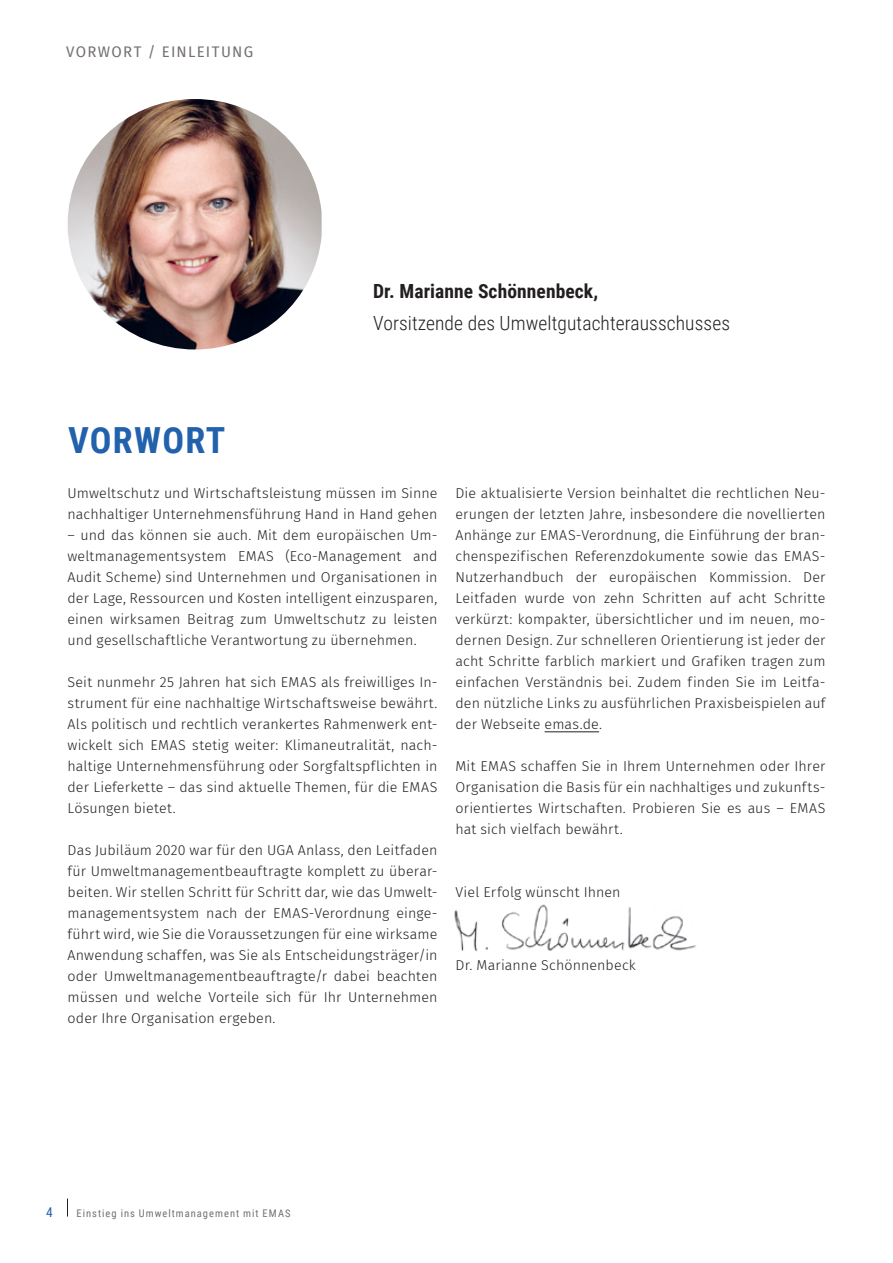
<style>
.page{position:relative;width:893px;height:1263px;background:#fff}
.page>*{position:absolute;margin:0;border:0;box-sizing:border-box;transform-origin:0 0}
.Absatz_Titel_Blau_Ve{font:700 36px "Roboto Condensed";letter-spacing:.035em;color:#2261ac}
.Absatz_Zwischenübers{font:300 19.5px "Roboto Condensed";letter-spacing:.005em;color:#231f20}
.Absatz_Zwischenübers-2{font:700 19.5px "Roboto Condensed";letter-spacing:.005em;color:#231f20}
.Absatz_-_Kapitel_kle{font:15px "Fira Sans";letter-spacing:.085em;color:#75706f}
.Absatz_Standard{font:300 14.25px/21px "Fira Sans";letter-spacing:.01em;color:#231f20;text-align:justify}
.Absatz_Zwischenübers-3{font:300 14.25px "Fira Sans";letter-spacing:.01em;color:#231f20}
.t1{font:13.5px "Roboto Condensed";color:#2261ac}
.t2{font:10.5px "Roboto Condensed";letter-spacing:.1em;color:#75706f}
</style>
<div class="page">
<img style="left:68px;top:99px;width:254px;height:250px">
<img style="left:454px;top:904px;width:242px;height:48px">
<svg style="left:67px;top:1198px;width:1px;height:18px"></svg>
<hr style="left:545px;top:731px;width:54px;height:1px;background:#231f20">
<p class="Absatz_-_Kapitel_kle" style="left:66px;top:40px;width:189px">VORWORT / EINLEITUNG</p>
<p class="Absatz_Zwischenübers-2" style="left:373px;top:278px;width:226px">Dr. Marianne Schönnenbeck,</p>
<p class="Absatz_Zwischenübers" style="left:373px;top:309px;width:358px">Vorsitzende des Umweltgutachterausschusses</p>
<p class="Absatz_Titel_Blau_Ve" style="left:68px;top:415px;width:159px">VORWORT</p>
<p class="Absatz_Standard" style="left:68px;top:482px;width:371px">Umweltschutz und Wirtschaftsleistung müssen im Sinne nachhaltiger Unternehmensführung Hand in Hand gehen</p>
<p class="Absatz_Standard" style="left:68px;top:524px;width:372px">– und das können sie auch. Mit dem europäischen Um&shy;weltmanagementsystem EMAS (Eco-Management and Audit Scheme) sind Unternehmen und Organisationen in der Lage, Ressourcen und Kosten intelligent einzusparen, einen wirksamen Beitrag zum Umweltschutz zu leisten und gesellschaftliche Verantwortung zu übernehmen.</p>
<p class="Absatz_Standard" style="left:68px;top:671px;width:371px">Seit nunmehr 25 Jahren hat sich EMAS als freiwilliges In&shy;strument für eine nachhaltige Wirtschaftsweise bewährt.<br>Als politisch und rechtlich verankertes Rahmenwerk ent&shy;wickelt sich EMAS stetig weiter: Klimaneutralität, nach&shy;haltige Unternehmensführung oder Sorgfaltspflichten in der Lieferkette – das sind aktuelle Themen, für die EMAS Lösungen bietet.</p>
<p class="Absatz_Standard" style="left:68px;top:839px;width:371px">Das Jubiläum 2020 war für den UGA Anlass, den Leitfaden für Umweltmanagementbeauftragte komplett zu überar&shy;beiten. Wir stellen Schritt für Schritt dar, wie das Umwelt&shy;managementsystem nach der EMAS-Verordnung einge&shy;führt wird, wie Sie die Voraussetzungen für eine wirksame Anwendung schaffen, was Sie als Entscheidungsträger/in oder Umweltmanagementbeauftragte/r dabei beachten müssen und welche Vorteile sich für Ihr Unternehmen oder Ihre Organisation ergeben.</p>
<p class="Absatz_Standard" style="left:455px;top:482px;width:372px">Die aktualisierte Version beinhaltet die rechtlichen Neu&shy;erungen der letzten Jahre, insbesondere die novellierten Anhänge zur EMAS-Verordnung, die Einführung der bran&shy;chenspezifischen Referenzdokumente sowie das EMAS-Nutzerhandbuch der europäischen Kommission. Der Leitfaden wurde von zehn Schritten auf acht Schritte verkürzt: kompakter, übersichtlicher und im neuen, mo&shy;dernen Design. Zur schnelleren Orientierung ist jeder der acht Schritte farblich markiert und Grafiken tragen zum einfachen Verständnis bei. Zudem finden Sie im Leitfa&shy;den nützliche Links zu ausführlichen Praxisbeispielen auf der Webseite emas.de.</p>
<p class="Absatz_Standard" style="left:455px;top:755px;width:371px">Mit EMAS schaffen Sie in Ihrem Unternehmen oder Ihrer Organisation die Basis für ein nachhaltiges und zukunfts&shy;orientiertes Wirtschaften. Probieren Sie es aus – EMAS hat sich vielfach bewährt.</p>
<p class="Absatz_Standard" style="left:455px;top:881px;width:167px">Viel Erfolg wünscht Ihnen</p>
<p class="Absatz_Zwischenübers-3" style="left:455px;top:955px;width:182px">Dr. Marianne Schönnenbeck</p>
<p class="t1" style="left:46px;top:1202px;width:8px">4</p>
<p class="t2" style="left:76px;top:1205px;width:216px">Einstieg ins Umweltmanagement mit EMAS</p>
</div>
